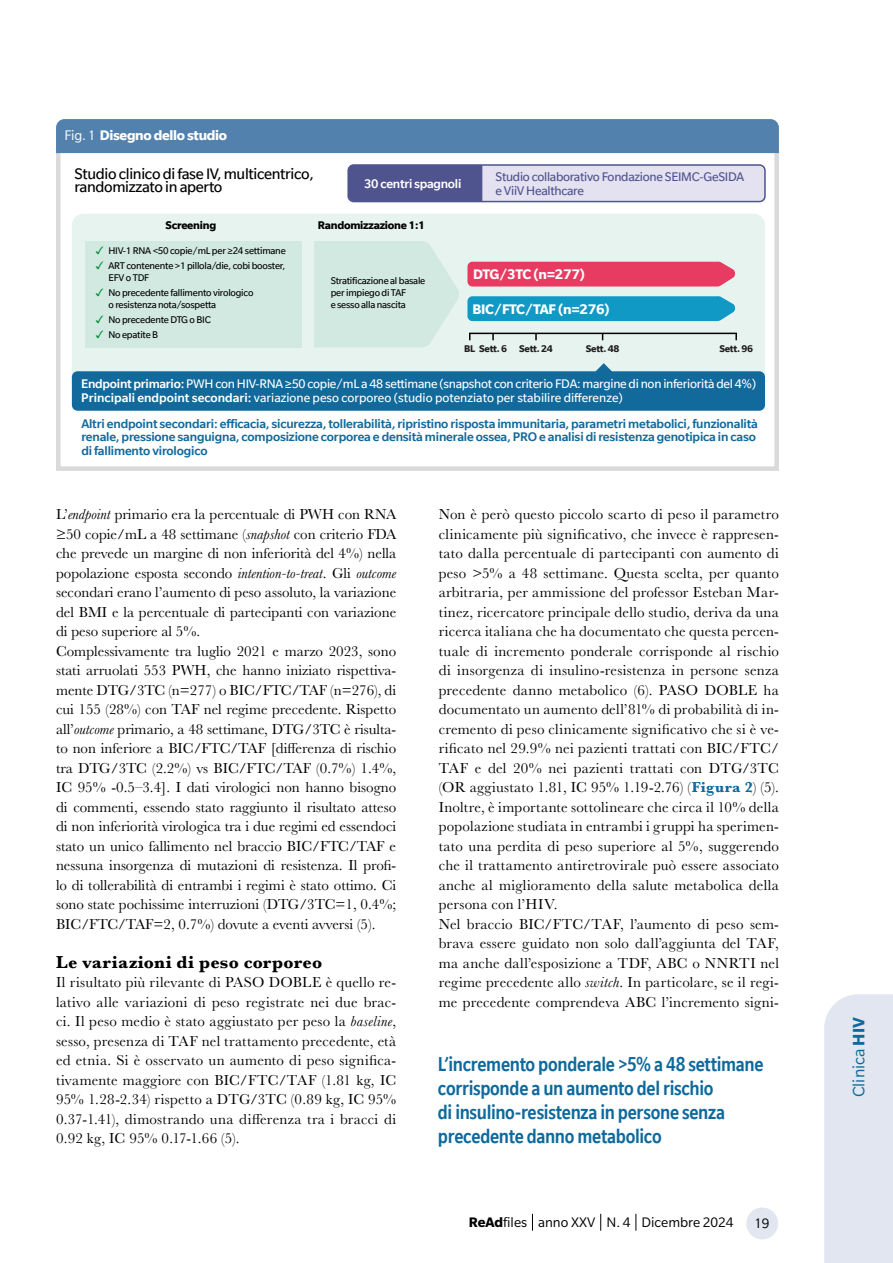
<style>
.page{position:relative;width:893px;height:1263px;background:#fff}
.page>*{position:absolute;margin:0;border:0;box-sizing:border-box;transform-origin:0 0}
.t1{font:500 condensed 21.75px/24px "Slate";letter-spacing:-.015em;color:#0e699c}
.t2{font:700 18px "Baskerville";letter-spacing:.015em;color:#000}
.t3{font:18px "Slate Std";color:#0e699c}
.t4{font:16.5px/13.5px "Slate";letter-spacing:-.02em;color:#000}
.t5{font:15px/19.5px "Baskerville";letter-spacing:.005em;color:#000}
.t6{font:700 15px "Slate";letter-spacing:-.02em;color:#fff}
.t7{font:15px "Slate Std";color:#000}
.t8{font:15px "Slate";color:#000}
.t9{font:500 13.5px/13.5px "Slate";letter-spacing:-.015em;color:#11699c}
.t10{font:13.5px/13.5px "Slate";letter-spacing:-.02em;color:#fff}
.t11{font:13.5px/13.5px "Slate";letter-spacing:-.02em;color:#4f538f}
.t12{font:500 13.5px "Slate";letter-spacing:-.02em;color:#fff}
.t13{font:700 12px "Slate";letter-spacing:-.02em;color:#000}
.t14{font:10.5px/12px "Slate";letter-spacing:-.02em;color:#000}
.t15{font:700 10.5px "Slate";letter-spacing:-.02em;color:#211f1f}
.s1{font-weight:400}
.s2{font-family:"Arial Unicode MS";color:#008d36}
.s3{font-weight:500}
.s4{font-style:italic}
.s5{font-weight:700;color:#0e699c}
.s6{font-weight:700}
</style>
<div class="page">
<div style="left:824px;top:994px;width:69px;height:269px;background:#e1e6f0"></div>
<div style="left:746px;top:1207px;width:32px;height:32px;background:#e1e6f0;border-radius:50%"></div>
<svg style="left:532px;top:1214px;width:1px;height:17px"></svg>
<svg style="left:600px;top:1214px;width:1px;height:17px"></svg>
<svg style="left:636px;top:1214px;width:1px;height:17px"></svg>
<div style="left:72px;top:214px;width:693px;height:149px;background:#e7f3ef"></div>
<svg style="left:467px;top:295px;width:270px;height:27px;background:#28a2ca"></svg>
<div style="left:348px;top:165px;width:417px;height:37px;background:#e4e1f1;border-radius:6px"></div>
<div style="left:347px;top:164px;width:419px;height:38px;border:2px solid #4f538e;border-radius:6px"></div>
<div style="left:86px;top:241px;width:216px;height:106px;background:#d1e9e1"></div>
<svg style="left:314px;top:241px;width:145px;height:106px;background:#d3eae2"></svg>
<svg style="left:467px;top:260px;width:270px;height:27px;background:#e74f70"></svg>
<svg style="left:535px;top:334px;width:2px;height:6px"></svg>
<svg style="left:492px;top:334px;width:2px;height:6px"></svg>
<svg style="left:735px;top:334px;width:2px;height:6px"></svg>
<hr style="left:469px;top:333px;width:268px;height:1px;background:#000">
<div style="left:348px;top:165px;width:134px;height:36px;background:#4f538e"></div>
<svg style="left:72px;top:363px;width:693px;height:48px;background:#3681aa"></svg>
<div style="left:56px;top:148px;width:723px;height:323px;border:4px solid #dadada"></div>
<div style="left:56px;top:119px;width:723px;height:34px;background:#5281ae"></div>
<p class="t6" style="left:65px;top:127px;width:164px"><span class="s1">Fig. 1</span> Disegno dello studio</p>
<p class="t4" style="left:75px;top:167px;width:241px">Studio clinico di fase IV, multicentrico, randomizzato in aperto</p>
<p class="t13" style="left:166px;top:219px;width:52px">Screening</p>
<p class="t14" style="left:96px;top:245px;width:191px"><span class="s2">✓</span> HIV-1 RNA &lt;50 copie/mL per ≥24 settimane</p>
<p class="t14" style="left:109px;top:260px;width:178px;text-indent:-13px"><span class="s2">✓</span> ART contenente &gt;1 pillola/die, cobi booster,<br>EFV o TDF</p>
<p class="t14" style="left:109px;top:287px;width:146px;text-indent:-13px"><span class="s2">✓</span> No precedente fallimento virologico o resistenza nota/sospetta</p>
<p class="t14" style="left:96px;top:314px;width:117px"><span class="s2">✓</span> No precedente DTG o BIC</p>
<p class="t14" style="left:96px;top:329px;width:64px"><span class="s2">✓</span> No epatite B</p>
<p class="t12" style="left:364px;top:176px;width:99px">30 centri spagnoli</p>
<p class="t13" style="left:318px;top:219px;width:109px">Randomizzazione 1:1</p>
<p class="t14" style="left:331px;top:275px;width:96px">Stratificazione al basale per impiego di TAF<br>e sesso alla nascita</p>
<p class="t11" style="left:495px;top:170px;width:250px">Studio collaborativo Fondazione SEIMC-GeSIDA e ViiV Healthcare</p>
<p class="t6" style="left:473px;top:266px;width:113px">DTG/3TC (n=277)</p>
<p class="t6" style="left:473px;top:301px;width:139px">BIC/FTC/TAF (n=276)</p>
<p class="t15" style="left:464px;top:342px;width:90px">BL Sett. 6 Sett. 24</p>
<p class="t15" style="left:586px;top:342px;width:35px">Sett. 48</p>
<p class="t15" style="left:719px;top:342px;width:35px">Sett. 96</p>
<p class="t10" style="left:81px;top:377px;width:676px"><span class="s3">Endpoint primario:</span> PWH con HIV-RNA ≥50 copie/mL a 48 settimane (snapshot con criterio FDA: margine di non inferiorità del 4%)<br><span class="s3">Principali endpoint secondari:</span> variazione peso corporeo (studio potenziato per stabilire differenze)</p>
<p class="t9" style="left:81px;top:417px;width:678px">Altri endpoint secondari: efficacia, sicurezza, tollerabilità, ripristino risposta immunitaria, parametri metabolici, funzionalità renale, pressione sanguigna, composizione corporea e densità minerale ossea, PRO e analisi di resistenza genotipica in caso di fallimento virologico</p>
<p class="t5" style="left:56px;top:505px;width:342px">L’<span class="s4">endpoint</span> primario era la percentuale di PWH con RNA ≥50 copie/mL a 48 settimane (<span class="s4">snapshot</span> con criterio FDA che prevede un margine di non inferiorità del 4%) nella popolazione esposta secondo <span class="s4">intention-to-treat</span>. Gli <span class="s4">outcome </span>secondari erano l’aumento di peso assoluto, la variazione del BMI e la percentuale di partecipanti con variazione di peso superiore al 5%.<br>Complessivamente tra luglio 2021 e marzo 2023, sono stati arruolati 553 PWH, che hanno iniziato rispettiva&shy;mente DTG/3TC (n=277) o BIC/FTC/TAF (n=276), di cui 155 (28%) con TAF nel regime precedente. Rispetto all’<span class="s4">outcome</span> primario, a 48 settimane, DTG/3TC è risulta&shy;to non inferiore a BIC/FTC/TAF [differenza di rischio tra DTG/3TC (2.2%) vs BIC/FTC/TAF (0.7%) 1.4%, IC 95% -0.5–3.4]. I dati virologici non hanno bisogno di commenti, essendo stato raggiunto il risultato atteso di non inferiorità virologica tra i due regimi ed essendoci stato un unico fallimento nel braccio BIC/FTC/TAF e nessuna insorgenza di mutazioni di resistenza. Il profi&shy;lo di tollerabilità di entrambi i regimi è stato ottimo. Ci sono state pochissime interruzioni (DTG/3TC=1, 0.4%; BIC/FTC/TAF=2, 0.7%) dovute a eventi avversi (5).</p>
<p class="t2" style="left:56px;top:949px;width:268px">Le variazioni di peso corporeo</p>
<p class="t5" style="left:56px;top:973px;width:342px;text-align:justify">Il risultato più rilevante di PASO DOBLE è quello re&shy;lativo alle variazioni di peso registrate nei due brac&shy;ci. Il peso medio è stato aggiustato per peso la <span class="s4">baseline</span>, sesso, presenza di TAF nel trattamento precedente, età ed etnia. Si è osservato un aumento di peso significa&shy;tivamente maggiore con BIC/FTC/TAF (1.81 kg, IC 95% 1.28-2.34) rispetto a DTG/3TC (0.89 kg, IC 95% 0.37-1.41), dimostrando una differenza tra i bracci di 0.92 kg, IC 95% 0.17-1.66 (5).</p>
<p class="t5" style="left:439px;top:505px;width:342px">Non è però questo piccolo scarto di peso il parametro clinicamente più significativo, che invece è rappresen&shy;tato dalla percentuale di partecipanti con aumento di peso &gt;5% a 48 settimane. Questa scelta, per quanto arbitraria, per ammissione del professor Esteban Mar&shy;tinez, ricercatore principale dello studio, deriva da una ricerca italiana che ha documentato che questa percen&shy;tuale di incremento ponderale corrisponde al rischio di insorgenza di insulino-resistenza in persone senza precedente danno metabolico (6). PASO DOBLE ha documentato un aumento dell’81% di probabilità di in&shy;cremento di peso clinicamente significativo che si è ve&shy;rificato nel 29.9% nei pazienti trattati con BIC/FTC/ TAF e del 20% nei pazienti trattati con DTG/3TC (OR aggiustato 1.81, IC 95% 1.19-2.76) (<span class="s5">Figura 2</span>) (5).<br>Inoltre, è importante sottolineare che circa il 10% della popolazione studiata in entrambi i gruppi ha sperimen&shy;tato una perdita di peso superiore al 5%, suggerendo che il trattamento antiretrovirale può essere associato anche al miglioramento della salute metabolica della persona con l’HIV.<br>Nel braccio BIC/FTC/TAF, l’aumento di peso sem&shy;brava essere guidato non solo dall’aggiunta del TAF, ma anche dall’esposizione a TDF, ABC o NNRTI nel regime precedente allo <span class="s4">switch</span>. In particolare, se il regi&shy;me precedente comprendeva ABC l’incremento signi-</p>
<h1 class="t1" style="left:438px;top:1052px;width:327px">L’incremento ponderale &gt;5% a 48 settimane corrisponde a un aumento del rischio<br>di insulino-resistenza in persone senza precedente danno metabolico</h1>
<p class="t7" style="left:469px;top:1214px;width:266px"><span class="s6">ReAd</span>files anno XXV N. 4 Dicembre 2024</p>
<p class="t8" style="left:754px;top:1215px;width:17px">19</p>
<p class="t3" style="left:849px;top:1097px;width:81px;rotate:-90deg">Clinica <span class="s6">HIV</span></p>
</div>
